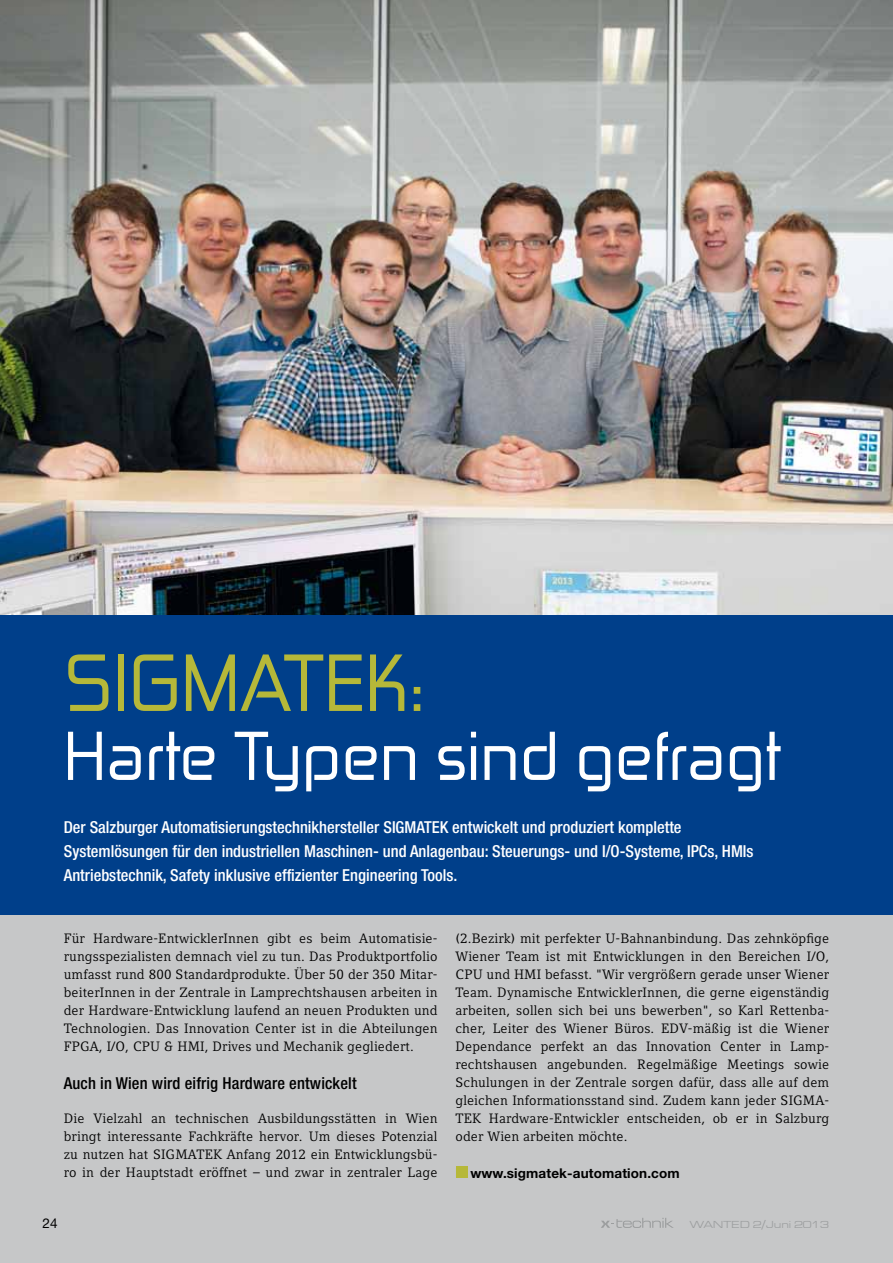
<style>
.page{position:relative;width:893px;height:1263px;background:#c6c7c8}
.page>*{position:absolute;margin:0;border:0;box-sizing:border-box;transform-origin:0 0}
.t1{font:72px "Zekton Free";color:#b6b839}
.t2{font:61.5px "Zekton Free";color:#fff}
.t3{font:500 condensed 16.5px/24px "Helvetica Neue";color:#fff}
.t4{font:500 condensed 16.5px "Helvetica Neue";letter-spacing:.01em;color:#000}
.t5{font:13.5px/18px "Compatil Letter LT Pro";letter-spacing:.01em;color:#000;text-align:justify}
.t6{font:700 13.5px "Helvetica Neue";letter-spacing:.01em;color:#000}
.t7{font:13.5px "Helvetica Neue";color:#000}
.t8{font:10.5px "Eurostile Extended Roman DTC";letter-spacing:-.01em;color:#9c9e9f}
.s1{font-family:"Verdana"}
</style>
<div class="page">
<svg style="left:601px;top:1218px;width:72px;height:10px"></svg>
<div style="left:0;top:568px;width:893px;height:346px;background:#003f8a"></div>
<img style="left:0;top:0;width:893px;height:615px">
<div style="left:456px;top:1167px;width:11px;height:11px;background:#b6b839"></div>
<h1 class="t1" style="left:64px;top:635px;width:363px">SIGMATEK:</h1>
<h2 class="t2" style="left:64px;top:715px;width:717px">Harte Typen sind gefragt</h2>
<p class="t3" style="left:64px;top:815px;width:691px">Der Salzburger Automatisierungstechnikhersteller SIGMATEK entwickelt und produziert komplette<br>Systemlösungen für den industriellen Maschinen- und Anlagenbau: Steuerungs- und I/O-Systeme, IPCs, HMIs<br>Antriebstechnik, Safety inklusive effizienter Engineering Tools.</p>
<p class="t5" style="left:64px;top:929px;width:375px">Für Hardware-EntwicklerInnen gibt es beim Automatisie&shy;rungsspezialisten demnach viel zu tun. Das Produktportfolio umfasst rund 800 Standardprodukte. Über 50 der 350 Mitar&shy;beiterInnen in der Zentrale in Lamprechtshausen arbeiten in der Hardware-Entwicklung laufend an neuen Produkten und Technologien. Das Innovation Center ist in die Abteilungen FPGA, I/O, CPU &amp; HMI, Drives und Mechanik gegliedert.</p>
<p class="t4" style="left:64px;top:1073px;width:294px">Auch in Wien wird eifrig Hardware entwickelt</p>
<p class="t5" style="left:64px;top:1110px;width:375px">Die Vielzahl an technischen Ausbildungsstätten in Wien bringt interessante Fachkräfte hervor. Um dieses Potenzial zu nutzen hat SIGMATEK Anfang 2012 ein Entwicklungsbü&shy;ro in der Hauptstadt eröffnet – und zwar in zentraler Lage</p>
<p class="t5" style="left:455px;top:929px;width:375px">(2.Bezirk) mit perfekter U-Bahnanbindung. Das zehnköpfige Wiener Team ist mit Entwicklungen in den Bereichen I/O, CPU und HMI befasst. "Wir vergrößern gerade unser Wiener Team. Dynamische EntwicklerInnen, die gerne eigenständig arbeiten, sollen sich bei uns bewerben", so Karl Rettenba&shy;cher, Leiter des Wiener Büros. EDV-mäßig ist die Wiener Dependance perfekt an das Innovation Center in Lamp&shy;rechtshausen angebunden. Regelmäßige Meetings sowie Schulungen in der Zentrale sorgen dafür, dass alle auf dem gleichen Informationsstand sind. Zudem kann jeder SIGMA-TEK Hardware-Entwickler entscheiden, ob er in Salzburg oder Wien arbeiten möchte.</p>
<p class="t6" style="left:470px;top:1164px;width:211px">www.sigmatek-automation.com</p>
<p class="t7" style="left:43px;top:1215px;width:17px">24</p>
<p class="t8" style="left:690px;top:1219px;width:141px">WANTED 2<span class="s1">/</span>JUNI 2013</p>
</div>
